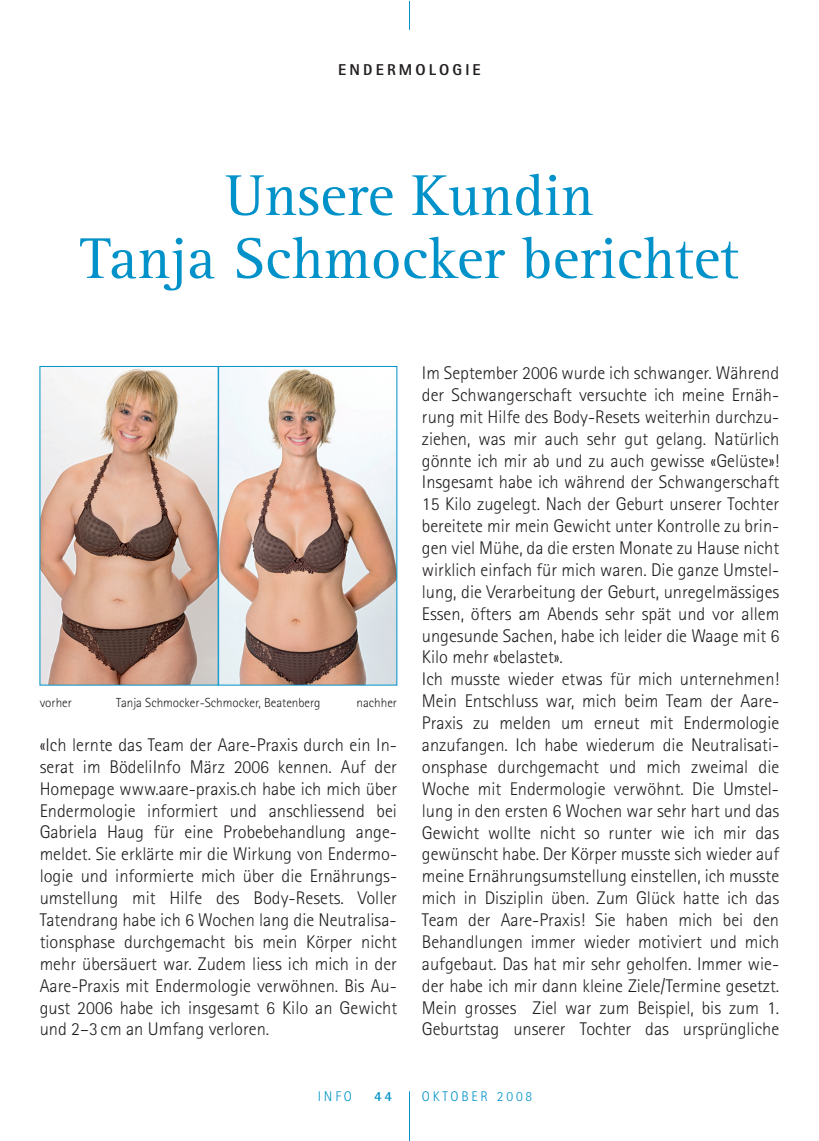
<style>
.page{position:relative;width:819px;height:1141px;background:#fff}
.page>*{position:absolute;margin:0;border:0;box-sizing:border-box;transform-origin:0 0}
.t1{font:59.5px/63px "Rotis Serif";color:#0092c8;text-align:center}
.t2{font:300 18.38px/21.9px "Rotis Sans Serif";color:#231f20;text-align:justify}
.t3{font:800 15.75px "Rotis Sans Serif";letter-spacing:.2em;color:#231f20}
.t4{font:300 14px "Rotis Sans Serif";letter-spacing:.2em;color:#0092c8}
.t5{font:700 14px "Rotis Sans Serif";color:#0092c8}
.t6{font:300 13.12px "Rotis Sans Serif";color:#231f20}
</style>
<div class="page">
<hr style="left:409px;top:1091px;width:1px;height:50px;background:#0092c8">
<svg style="left:409px;top:2px;width:1px;height:28px"></svg>
<img style="left:42px;top:368px;width:174px;height:315px">
<svg style="left:220px;top:368px;width:175px;height:315px"></svg>
<div style="left:218px;top:366px;width:179px;height:319px;border:1px solid #0092c8"></div>
<p class="t3" style="left:338px;top:60px;width:144px">ENDERMOLOGIE</p>
<h1 class="t1" style="left:80px;top:166px;width:660px">Unsere Kundin<br>Tanja Schmocker berichtet</h1>
<p class="t6" style="left:40px;top:695px;width:34px">vorher</p>
<p class="t6" style="left:116px;top:695px;width:206px">Tanja Schmocker-Schmocker, Beatenberg</p>
<p class="t6" style="left:356px;top:695px;width:42px">nachher</p>
<p class="t2" style="left:40px;top:734px;width:359px">«Ich lernte das Team der Aare-Praxis durch ein In - serat im BödeliInfo März 2006 kennen. Auf der Homepage www.aare-praxis.ch habe ich mich über Endermologie informiert und anschliessend bei Gabriela Haug für eine Probebehandlung ange - meldet. Sie erklärte mir die Wirkung von Endermo&shy;logie und informierte mich über die Ernährungs - umstellung mit Hilfe des Body-Resets. Voller Tatendrang habe ich 6 Wochen lang die Neutralisa&shy;tionsphase durchgemacht bis mein Körper nicht mehr übersäuert war. Zudem liess ich mich in der Aare-Praxis mit Endermologie verwöhnen. Bis Au - gust 2006 habe ich insgesamt 6 Kilo an Gewicht und 2–3 cm an Umfang verloren.</p>
<p class="t2" style="left:422px;top:362px;width:359px;text-align:left">Im September 2006 wurde ich schwanger. Während der Schwangerschaft versuchte ich meine Ernäh&shy;rung mit Hilfe des Body-Resets weiterhin durchzu&shy;ziehen, was mir auch sehr gut gelang. Natürlich gönnte ich mir ab und zu auch gewisse «Gelüste»!<br>Insgesamt habe ich während der Schwangerschaft 15 Kilo zugelegt. Nach der Geburt unserer Tochter bereitete mir mein Gewicht unter Kontrolle zu brin&shy;gen viel Mühe, da die ersten Monate zu Hause nicht wirklich einfach für mich waren. Die ganze Umstel&shy;lung, die Verarbeitung der Geburt, unregelmässiges Essen, öfters am Abends sehr spät und vor allem ungesunde Sachen, habe ich leider die Waage mit 6<br>Kilo mehr «belastet».<br>Ich musste wieder etwas für mich unternehmen!<br>Mein Entschluss war, mich beim Team der Aare-Praxis zu melden um erneut mit Endermologie anzufangen. Ich habe wiederum die Neutralisati&shy;ons phase durchgemacht und mich zweimal die Woche mit Endermologie verwöhnt. Die Umstel&shy;lung in den ersten 6 Wochen war sehr hart und das Gewicht wollte nicht so runter wie ich mir das gewünscht habe. Der Körper musste sich wieder auf meine Ernährungsumstellung einstellen, ich musste mich in Disziplin üben. Zum Glück hatte ich das Team der Aare-Praxis! Sie haben mich bei den Behandlungen immer wieder motiviert und mich aufgebaut. Das hat mir sehr geholfen. Immer wie&shy;der habe ich mir dann kleine Ziele/Termine gesetzt.<br>Mein grosses Ziel war zum Beispiel, bis zum 1.<br>Geburtstag unserer Tochter das ursprüngliche</p>
<p class="t4" style="left:318px;top:1088px;width:36px">INFO</p>
<p class="t5" style="left:374px;top:1087px;width:19px">44</p>
<p class="t4" style="left:422px;top:1088px;width:112px">OKTOBER 2008</p>
</div>
